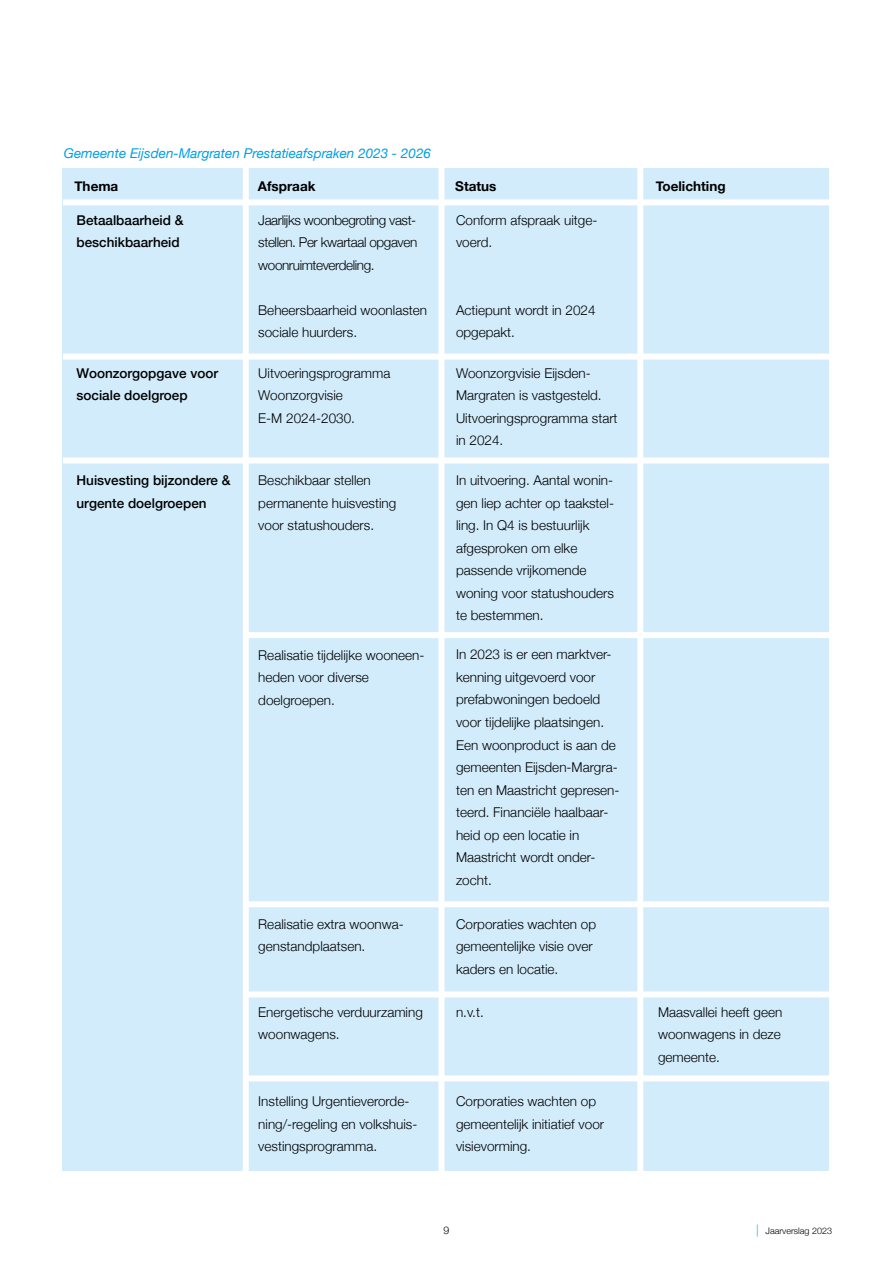
<style>
.page{position:relative;width:893px;height:1263px;background:#fff}
.page>*{position:absolute;margin:0;border:0;box-sizing:border-box;transform-origin:0 0}
.t1{font:300 13.5px/22.5px "Helvetica Neue";color:#000}
.t2{font:500 13.5px/22.5px "Helvetica Neue";color:#000}
.t3{font:italic 13.5px "Helvetica Neue";color:#009fe3}
.t4{font:700 13.5px "Helvetica Neue";color:#000}
.t5{font:300 10.5px "Helvetica Neue";color:#000}
.t6{font:300 9px "Helvetica Neue";color:#000}
.s1{font-size:12px;color:#0dbaea}
</style>
<div class="page">
<div style="left:63px;top:168px;width:766px;height:1002px;background:#d2ecfb"></div>
<div style="left:63px;top:199px;width:775px;height:6px;background:#fff"></div>
<div style="left:63px;top:354px;width:775px;height:6px;background:#fff"></div>
<div style="left:63px;top:457px;width:775px;height:6px;background:#fff"></div>
<div style="left:244px;top:632px;width:594px;height:6px;background:#fff"></div>
<div style="left:243px;top:901px;width:595px;height:6px;background:#fff"></div>
<div style="left:243px;top:991px;width:595px;height:6px;background:#fff"></div>
<div style="left:243px;top:1075px;width:595px;height:6px;background:#fff"></div>
<div style="left:243px;top:165px;width:6px;height:1006px;background:#fff"></div>
<div style="left:438px;top:165px;width:6px;height:1006px;background:#fff"></div>
<div style="left:637px;top:165px;width:6px;height:1006px;background:#fff"></div>
<p class="t3" style="left:64px;top:143px;width:369px">Gemeente Eijsden-Margraten Prestatieafspraken 2023 - 2026</p>
<p class="t4" style="left:74px;top:176px;width:45px">Thema</p>
<p class="t2" style="left:77px;top:208px;width:109px">Betaalbaarheid &amp; beschikbaarheid</p>
<p class="t4" style="left:258px;top:176px;width:59px">Afspraak</p>
<p class="t1" style="left:258px;top:208px;width:160px;text-align:justify">Jaarlijks woonbegroting vast&shy;stellen. Per kwartaal opgaven woonruimteverdeling.</p>
<p class="t1" style="left:258px;top:298px;width:170px">Beheersbaarheid woonlasten sociale huurders.</p>
<p class="t1" style="left:258px;top:361px;width:134px">Uitvoeringsprogramma<br>Woonzorgvisie<br>E-M 2024-2030.</p>
<p class="t2" style="left:77px;top:361px;width:143px">Woonzorgopgave voor sociale doelgroep</p>
<p class="t2" style="left:77px;top:468px;width:156px">Huisvesting bijzondere &amp; urgente doelgroepen</p>
<p class="t1" style="left:258px;top:468px;width:140px">Beschikbaar stellen permanente huisvesting voor statushouders.</p>
<p class="t1" style="left:258px;top:642px;width:168px">Realisatie tijdelijke wooneen&shy;heden voor diverse doelgroepen.</p>
<p class="t1" style="left:258px;top:911px;width:147px">Realisatie extra woonwa&shy;genstandplaatsen.</p>
<p class="t1" style="left:258px;top:1000px;width:166px">Energetische verduurzaming woonwagens.</p>
<p class="t1" style="left:258px;top:1089px;width:161px">Instelling Urgentieverorde&shy;ning/-regeling en volkshuis&shy;vestingsprogramma.</p>
<p class="t4" style="left:455px;top:176px;width:43px">Status</p>
<p class="t1" style="left:456px;top:208px;width:143px">Conform afspraak uitge&shy;voerd.</p>
<p class="t1" style="left:456px;top:298px;width:141px">Actiepunt wordt in 2024 opgepakt.</p>
<p class="t1" style="left:456px;top:361px;width:163px">Woonzorgvisie Eijsden-<br>Margraten is vastgesteld.<br>Uitvoeringsprogramma start in 2024.</p>
<p class="t1" style="left:456px;top:468px;width:160px">In uitvoering. Aantal wonin&shy;gen liep achter op taakstel&shy;ling. In Q4 is bestuurlijk afgesproken om elke passende vrijkomende woning voor statushouders te bestemmen.</p>
<p class="t1" style="left:456px;top:642px;width:165px">In 2023 is er een marktver&shy;kenning uitgevoerd voor prefabwoningen bedoeld voor tijdelijke plaatsingen.<br>Een woonproduct is aan de gemeenten Eijsden-Margra&shy;ten en Maastricht gepresen&shy;teerd. Financiële haalbaar&shy;heid op een locatie in<br>Maastricht wordt onder&shy;zocht.</p>
<p class="t1" style="left:456px;top:911px;width:142px">Corporaties wachten op gemeentelijke visie over kaders en locatie.</p>
<p class="t1" style="left:456px;top:1000px;width:29px">n.v.t.</p>
<p class="t1" style="left:456px;top:1089px;width:150px">Corporaties wachten op gemeentelijk initiatief voor visievorming.</p>
<p class="t4" style="left:656px;top:176px;width:71px">Toelichting</p>
<p class="t1" style="left:658px;top:1000px;width:126px;text-align:justify">Maasvallei heeft geen woonwagens in deze gemeente.</p>
<p class="t5" style="left:444px;top:1222px;width:7px">9</p>
<p class="t6" style="left:756px;top:1224px;width:77px"><span class="s1">|</span> Jaarverslag 2023</p>
</div>
